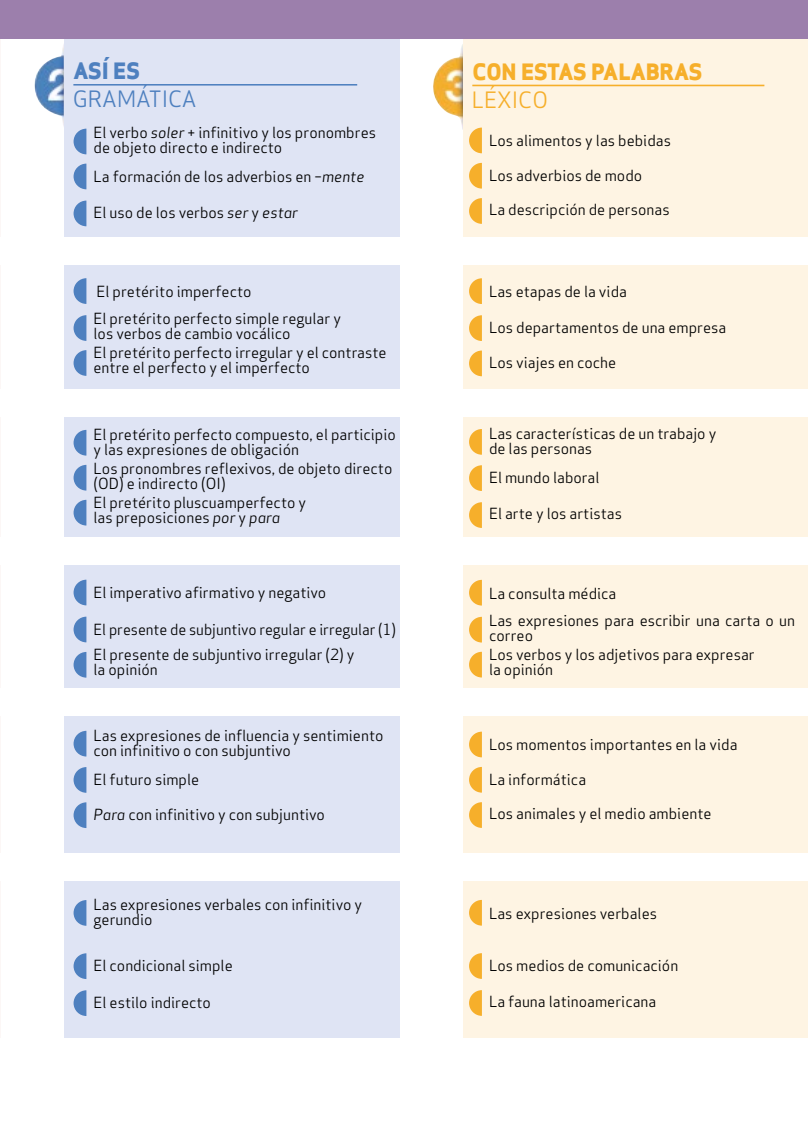
<style>
.page{position:relative;width:808px;height:1127px;background:#fff}
.page>*{position:absolute;margin:0;border:0;box-sizing:border-box;transform-origin:0 0}
.t1{font:800 22.05px "Apex Sans";color:#f6af2b}
.t2{font:22.05px "Apex Sans";color:#4e80bf}
.t3{font:22.05px "Apex Sans";color:#f6af2b}
.t4{font:800 22.05px "Apex Sans";color:#4e80bf}
.t5{font:15px/15px "Apex Sans";color:#000}
.s1{font-style:italic}
</style>
<div class="page">
<div style="left:463px;top:0;width:345px;height:1127px;background:#fef4e3"></div>
<div style="left:64px;top:0;width:336px;height:1127px;background:#dfe4f4"></div>
<img style="left:34px;top:45px;width:30px;height:81px">
<hr style="left:73px;top:84px;width:284px;height:2px;background:#4e80bf">
<img style="left:433px;top:44px;width:30px;height:85px">
<hr style="left:472px;top:85px;width:292px;height:1px;background:#f6af2b">
<div style="left:0;top:238px;width:808px;height:27px;background:#fff"></div>
<div style="left:0;top:389px;width:808px;height:28px;background:#fff"></div>
<div style="left:0;top:537px;width:808px;height:27px;background:#fff"></div>
<div style="left:0;top:688px;width:808px;height:27px;background:#fff"></div>
<div style="left:0;top:853px;width:808px;height:27px;background:#fff"></div>
<div style="left:0;top:1039px;width:808px;height:88px;background:#fff"></div>
<div style="left:0;top:0;width:808px;height:38px;background:#9c7fac"></div>
<svg style="left:74px;top:129px;width:12px;height:25px"></svg>
<svg style="left:74px;top:164px;width:12px;height:25px"></svg>
<svg style="left:74px;top:201px;width:12px;height:25px"></svg>
<svg style="left:74px;top:278px;width:12px;height:26px"></svg>
<svg style="left:74px;top:315px;width:12px;height:26px"></svg>
<svg style="left:74px;top:350px;width:12px;height:26px"></svg>
<svg style="left:74px;top:430px;width:12px;height:26px"></svg>
<svg style="left:74px;top:465px;width:12px;height:25px"></svg>
<svg style="left:74px;top:500px;width:12px;height:25px"></svg>
<svg style="left:74px;top:580px;width:12px;height:25px"></svg>
<svg style="left:74px;top:617px;width:12px;height:25px"></svg>
<svg style="left:74px;top:652px;width:12px;height:26px"></svg>
<svg style="left:74px;top:731px;width:12px;height:25px"></svg>
<svg style="left:74px;top:767px;width:12px;height:26px"></svg>
<svg style="left:74px;top:802px;width:12px;height:26px"></svg>
<svg style="left:74px;top:900px;width:12px;height:26px"></svg>
<svg style="left:74px;top:953px;width:12px;height:26px"></svg>
<svg style="left:74px;top:990px;width:12px;height:26px"></svg>
<svg style="left:469px;top:128px;width:13px;height:25px"></svg>
<svg style="left:469px;top:163px;width:13px;height:26px"></svg>
<svg style="left:469px;top:198px;width:13px;height:26px"></svg>
<svg style="left:469px;top:278px;width:13px;height:26px"></svg>
<svg style="left:469px;top:315px;width:13px;height:26px"></svg>
<svg style="left:469px;top:350px;width:13px;height:26px"></svg>
<svg style="left:469px;top:429px;width:13px;height:26px"></svg>
<svg style="left:469px;top:465px;width:13px;height:26px"></svg>
<svg style="left:469px;top:502px;width:13px;height:26px"></svg>
<svg style="left:469px;top:580px;width:13px;height:25px"></svg>
<svg style="left:469px;top:617px;width:13px;height:25px"></svg>
<svg style="left:469px;top:652px;width:13px;height:25px"></svg>
<svg style="left:469px;top:732px;width:13px;height:25px"></svg>
<svg style="left:469px;top:767px;width:13px;height:25px"></svg>
<svg style="left:469px;top:802px;width:13px;height:26px"></svg>
<svg style="left:469px;top:900px;width:13px;height:25px"></svg>
<svg style="left:469px;top:953px;width:13px;height:26px"></svg>
<svg style="left:469px;top:990px;width:13px;height:26px"></svg>
<h1 class="t4" style="left:74px;top:56px;width:68px">ASÍ ES</h1>
<h1 class="t2" style="left:73px;top:81px;width:125px">GRAMÁTICA</h1>
<p class="t5" style="left:94px;top:124px;width:284px">El verbo <span class="s1">soler</span> + infinitivo y los pronombres de objeto directo e indirecto</p>
<p class="t5" style="left:94px;top:167px;width:272px">La formación de los adverbios en –<span class="s1">mente</span></p>
<p class="t5" style="left:94px;top:203px;width:206px">El uso de los verbos <span class="s1">ser</span> y <span class="s1">estar</span></p>
<p class="t5" style="left:94px;top:276px;width:249px;line-height:27.3px">El pretérito imperfecto<br>El pretérito perfecto simple regular y</p>
<p class="t5" style="left:94px;top:323px;width:295px;line-height:19.2px">los verbos de cambio vocálico<br>El pretérito perfecto irregular y el contraste</p>
<p class="t5" style="left:94px;top:359px;width:218px">entre el perfecto y el imperfecto</p>
<p class="t5" style="left:94px;top:425px;width:304px">El pretérito perfecto compuesto, el participio y las expresiones de obligación</p>
<p class="t5" style="left:94px;top:459px;width:300px">Los pronombres reflexivos, de objeto directo (OD) e indirecto (OI)</p>
<p class="t5" style="left:94px;top:494px;width:214px">El pretérito pluscuamperfecto y las preposiciones <span class="s1">por</span> y <span class="s1">para</span></p>
<p class="t5" style="left:94px;top:584px;width:234px">El imperativo afirmativo y negativo</p>
<p class="t5" style="left:94px;top:615px;width:304px;line-height:25.5px">El presente de subjuntivo regular e irregular (1)<br>El presente de subjuntivo irregular (2) y</p>
<p class="t5" style="left:94px;top:661px;width:66px">la opinión</p>
<p class="t5" style="left:94px;top:726px;width:291px">Las expresiones de influencia y sentimiento con infinitivo o con subjuntivo</p>
<p class="t5" style="left:94px;top:770px;width:107px">El futuro simple</p>
<p class="t5" style="left:94px;top:805px;width:233px"><span class="s1">Para</span> con infinitivo y con subjuntivo</p>
<p class="t5" style="left:94px;top:895px;width:270px">Las expresiones verbales con infinitivo y gerundio</p>
<p class="t5" style="left:94px;top:957px;width:141px">El condicional simple</p>
<p class="t5" style="left:94px;top:993px;width:119px">El estilo indirecto</p>
<h1 class="t1" style="left:472px;top:57px;width:231px">CON ESTAS PALABRAS</h1>
<h1 class="t3" style="left:472px;top:82px;width:78px">LÉXICO</h1>
<p class="t5" style="left:489px;top:132px;width:183px">Los alimentos y las bebidas</p>
<p class="t5" style="left:489px;top:166px;width:155px">Los adverbios de modo</p>
<p class="t5" style="left:489px;top:201px;width:182px">La descripción de personas</p>
<p class="t5" style="left:489px;top:283px;width:139px">Las etapas de la vida</p>
<p class="t5" style="left:489px;top:319px;width:239px">Los departamentos de una empresa</p>
<p class="t5" style="left:489px;top:353px;width:129px">Los viajes en coche</p>
<p class="t5" style="left:489px;top:424px;width:229px">Las características de un trabajo y de las personas</p>
<p class="t5" style="left:489px;top:469px;width:112px">El mundo laboral</p>
<p class="t5" style="left:489px;top:505px;width:135px">El arte y los artistas</p>
<p class="t5" style="left:489px;top:578px;width:308px;line-height:27.3px">La consulta médica<br>Las expresiones para escribir una carta o un</p>
<p class="t5" style="left:489px;top:624px;width:267px;line-height:19.2px">correo<br>Los verbos y los adjetivos para expresar</p>
<p class="t5" style="left:489px;top:660px;width:66px">la opinión</p>
<p class="t5" style="left:489px;top:736px;width:250px">Los momentos importantes en la vida</p>
<p class="t5" style="left:489px;top:770px;width:99px">La informática</p>
<p class="t5" style="left:489px;top:805px;width:224px">Los animales y el medio ambiente</p>
<p class="t5" style="left:489px;top:904px;width:170px">Las expresiones verbales</p>
<p class="t5" style="left:489px;top:956px;width:191px">Los medios de comunicación</p>
<p class="t5" style="left:489px;top:993px;width:169px">La fauna latinoamericana</p>
</div>
